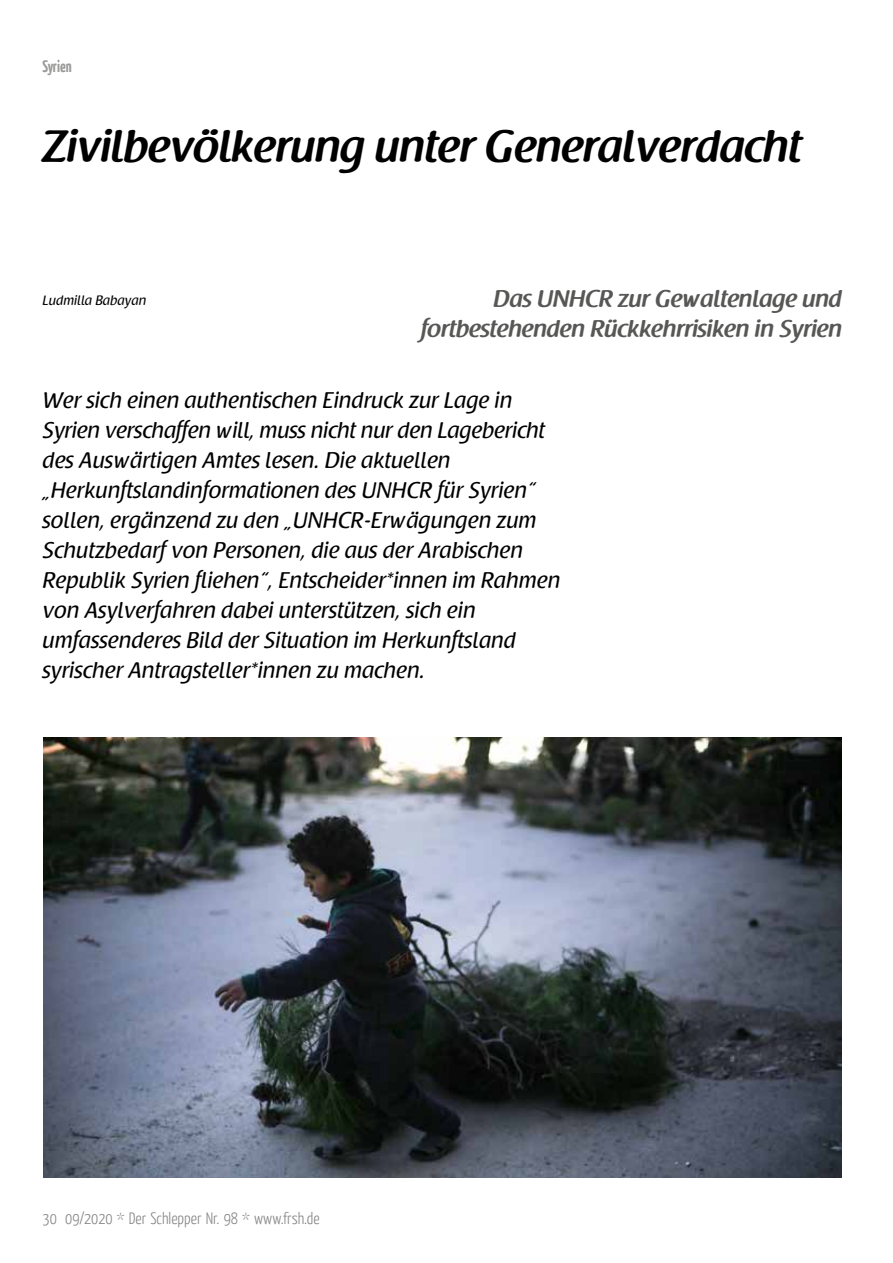
<style>
.page{position:relative;width:893px;height:1263px;background:#fff}
.page>*{position:absolute;margin:0;border:0;box-sizing:border-box;transform-origin:0 0}
.t1{font:600 45px "Raspoutine";color:#000}
.t2{font:600 24px/30px "Raspoutine";color:#575756;text-align:right}
.t3{font:22.5px/30px "Raspoutine Classic";color:#000}
.t4{font:300 16.5px "Yanone Kaffeesatz";color:#878787}
.t5{font:700 16.5px "Yanone Kaffeesatz";color:#575756}
.t6{font:13.5px "Raspoutine Classic";color:#000}
</style>
<div class="page">
<img style="left:43px;top:738px;width:798px;height:439px">
<p class="t5" style="left:43px;top:55px;width:31px">Syrien</p>
<h1 class="t1" style="left:43px;top:122px;width:761px">Zivilbevölkerung unter Generalverdacht</h1>
<p class="t6" style="left:43px;top:293px;width:105px">Ludmilla Babayan</p>
<p class="t2" style="left:421px;top:284px;width:422px">Das UNHCR zur Gewaltenlage und fortbestehenden Rückkehrrisiken in Syrien</p>
<p class="t3" style="left:43px;top:385px;width:519px">Wer sich einen authentischen Eindruck zur Lage in Syrien verschaffen will, muss nicht nur den Lagebericht des Auswärtigen Amtes lesen. Die aktuellen „Herkunftslandinformationen des UNHCR für Syrien“ sollen, ergänzend zu den „UNHCR-Erwägungen zum Schutzbedarf von Personen, die aus der Arabischen Republik Syrien fliehen“, Entscheider*innen im Rahmen von Asylverfahren dabei unterstützen, sich ein umfassenderes Bild der Situation im Herkunftsland syrischer Antragsteller*innen zu machen.</p>
<p class="t4" style="left:43px;top:1208px;width:279px">30 09/2020 * Der Schlepper Nr. 98 * www.frsh.de</p>
</div>
